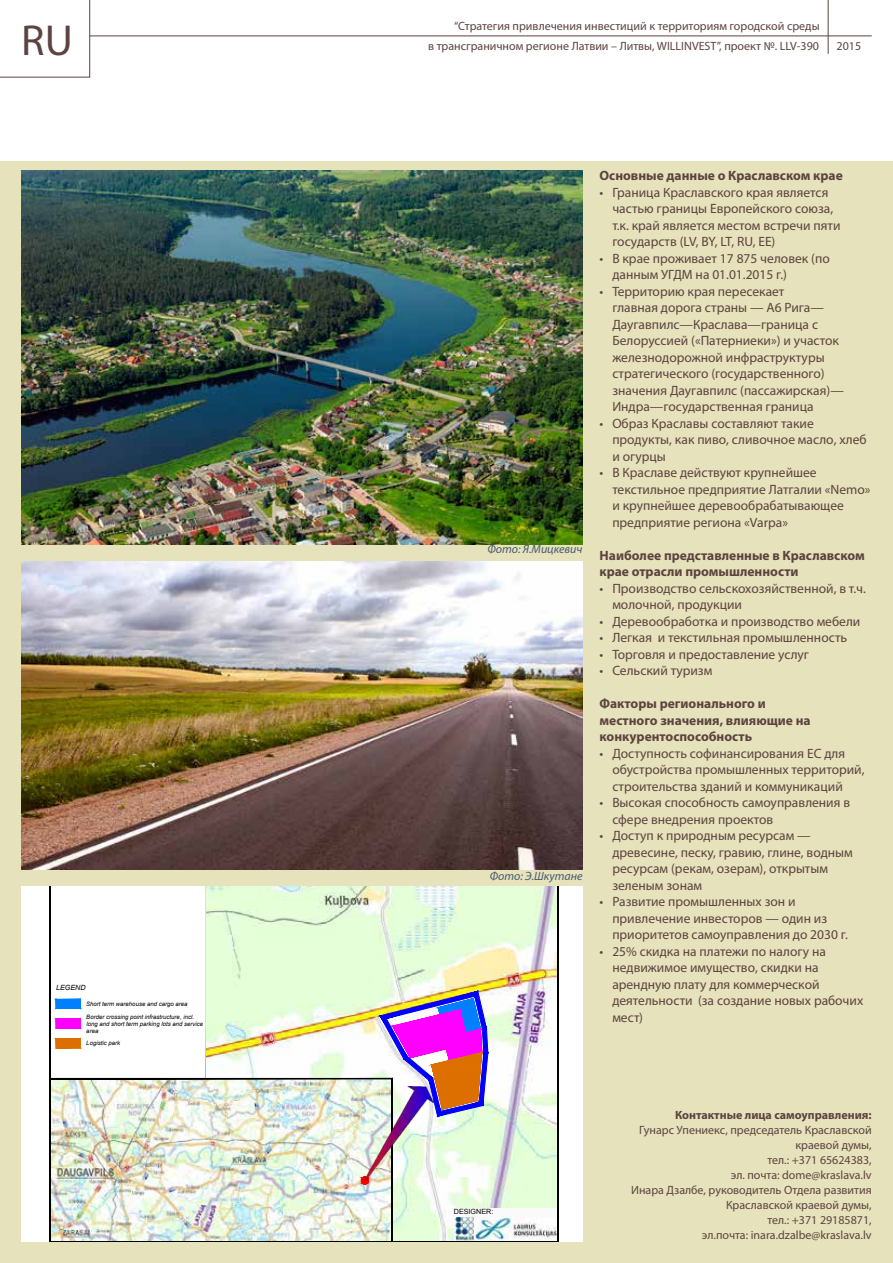
<style>
.page{position:relative;width:893px;height:1263px;background:#fff}
.page>*{position:absolute;margin:0;border:0;box-sizing:border-box;transform-origin:0 0}
.t1{font:43.5px "Myriad Pro";color:#5c433f}
.t2{font:13.5px/16.5px "Myriad Pro";color:#5c433f}
.t3{font:700 13.5px/16.5px "Myriad Pro";color:#5c433f}
.t4{font:12px/15px "Myriad Pro";color:#5c433f;text-align:right}
.t5{font:700 12px "Myriad Pro";color:#5c433f}
.t6{font:italic 12px "Myriad Pro";color:#445a71}
.t7{font:7.2px "Arial";color:#000}
.t8{font:italic 7.2px "Arial";color:#000}
.t9{font:italic 6px/7.4px "Arial";color:#000}
</style>
<div class="page">
<div style="left:0;top:162px;width:893px;height:1101px;background:#e6e2bb"></div>
<img style="left:21px;top:561px;width:562px;height:308px">
<div style="left:21px;top:887px;width:562px;height:355px;background:#fff"></div>
<img style="left:50px;top:887px;width:509px;height:355px">
<img style="left:22px;top:170px;width:561px;height:374px">
<hr style="left:828px;top:0;width:1px;height:54px;background:#5c433f">
<hr style="left:90px;top:36px;width:782px;height:1px;background:#5c433f">
<svg style="left:0;top:0;width:90px;height:78px"></svg>
<h1 class="t1" style="left:21px;top:14px;width:53px">RU</h1>
<p class="t8" style="left:56px;top:983px;width:31px">LEGEND</p>
<p class="t9" style="left:86px;top:1000px;width:103px">Short term warehouse and cargo area</p>
<p class="t9" style="left:86px;top:1013px;width:118px">Border crossing point infrastructure, incl. long and short term parking lots and service area</p>
<p class="t9" style="left:86px;top:1039px;width:35px">Logistic park</p>
<p class="t4" style="left:428px;top:16px;width:393px;line-height:19.5px">“Стратегия привлечения инвестиций к территориям городской среды<br>в трансграничном регионе Латвии – Литвы, WILLINVEST”, проект №. LLV-390</p>
<p class="t4" style="left:837px;top:38px;width:26px">2015</p>
<p class="t6" style="left:487px;top:542px;width:97px">Фото: Я.Мицкевич</p>
<p class="t6" style="left:490px;top:868px;width:94px">Фото: Э.Шкутане</p>
<p class="t3" style="left:600px;top:167px;width:245px">Основные данные о Краславском крае</p>
<p class="t2" style="left:612px;top:184px;width:230px;text-indent:-13px">• Граница Краславского края является частью границы Европейского союза, т.к. край является местом встречи пяти государств (LV, BY, LT, RU, EE)</p>
<p class="t2" style="left:612px;top:250px;width:219px;text-indent:-13px">• В крае проживает 17 875 человек (по данным УГДМ на 01.01.2015 г.)</p>
<p class="t2" style="left:612px;top:283px;width:233px;text-indent:-13px">• Территорию края пересекает<br>главная дорога страны — А6 Рига— Даугавпилс—Краслава—граница с Белоруссией («Патерниеки») и участок железнодорожной инфраструктуры стратегического (государственного) значения Даугавпилс (пассажирская)— Индра—государственная граница</p>
<p class="t2" style="left:612px;top:415px;width:256px;text-indent:-13px">• Образ Краславы составляют такие продукты, как пиво, сливочное масло, хлеб и огурцы</p>
<p class="t2" style="left:612px;top:464px;width:260px;text-indent:-13px">• В Краславе действуют крупнейшее текстильное предприятие Латгалии «Nemo» и крупнейшее деревообрабатывающее предприятие региона «Vаrpa»</p>
<p class="t3" style="left:600px;top:546px;width:267px">Наиболее представленные в Краславском крае отрасли промышленности</p>
<p class="t2" style="left:612px;top:580px;width:255px;text-indent:-13px">• Производство сельскохозяйственной, в т.ч. молочной, продукции</p>
<p class="t2" style="left:600px;top:613px;width:262px">• Деревообработка и производство мебели</p>
<p class="t2" style="left:600px;top:629px;width:249px">• Легкая и текстильная промышленность</p>
<p class="t2" style="left:600px;top:646px;width:211px">• Торговля и предоставление услуг</p>
<p class="t2" style="left:600px;top:662px;width:114px">• Сельский туризм</p>
<p class="t3" style="left:600px;top:695px;width:213px">Факторы регионального и местного значения, влияющие на конкурентоспособность</p>
<p class="t2" style="left:612px;top:745px;width:254px;text-indent:-13px">• Доступность софинансирования ЕС для обустройства промышленных территорий, строительства зданий и коммуникаций</p>
<p class="t2" style="left:612px;top:794px;width:239px;text-indent:-13px">• Высокая способность самоуправления в сфере внедрения проектов</p>
<p class="t2" style="left:612px;top:827px;width:242px;text-indent:-13px">• Доступ к природным ресурсам — древесине, песку, гравию, глине, водным ресурсам (рекам, озерам), открытым зеленым зонам</p>
<p class="t2" style="left:612px;top:893px;width:237px;text-indent:-13px">• Развитие промышленных зон и привлечение инвесторов — один из приоритетов самоуправления до 2030 г.</p>
<p class="t2" style="left:612px;top:943px;width:252px;text-indent:-13px">• 25% скидка на платежи по налогу на недвижимое имущество, скидки на арендную плату для коммерческой деятельности (за создание новых рабочих мест)</p>
<p class="t7" style="left:454px;top:1206px;width:41px">DESIGNER:</p>
<p class="t5" style="left:675px;top:1107px;width:198px">Контактные лица самоуправления:</p>
<p class="t4" style="left:631px;top:1122px;width:242px">Гунарс Упениекс, председатель Краславской краевой думы,<br>тел.: +371 65624383,<br>эл. почта: dome@kraslava.lv<br>Инара Дзалбе, руководитель Отдела развития<br>Краславской краевой думы,<br>тел.: +371 29185871,<br>эл.почта: inara.dzalbe@kraslava.lv</p>
</div>
